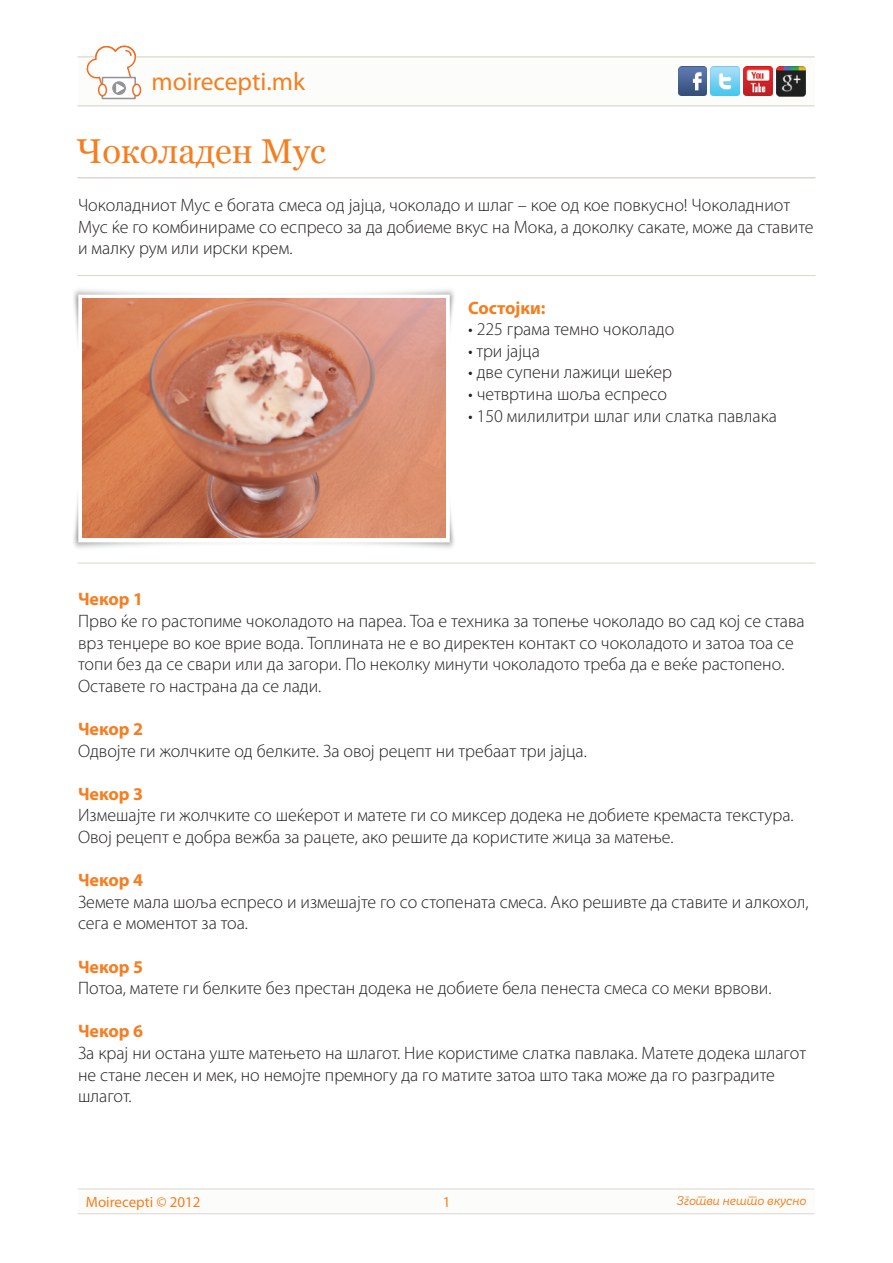
<style>
.page{position:relative;width:893px;height:1263px;background:#fff}
.page>*{position:absolute;margin:0;border:0;box-sizing:border-box;transform-origin:0 0}
.t1{font:34.5px "Georgia";color:#f57e21}
.t2{font:25.5px "Myriad Pro";color:#f57e21}
.t3{font:300 18px/21.6px "Myriad Pro";color:#231f20}
.t4{font:700 18px "Myriad Pro";color:#f57e21}
.t5{font:15px "Myriad Pro";color:#f57e21}
.t6{font:12px "Skola Sans It";letter-spacing:-.02em;color:#f57e21}
.s1{font-weight:700;color:#f57e21}
.s2{font-weight:700}
</style>
<div class="page">
<img style="left:73px;top:289px;width:381px;height:259px">
<img style="left:82px;top:299px;width:363px;height:238px">
<hr style="left:77px;top:177px;width:738px;height:1px;background:#dbd6ce">
<hr style="left:78px;top:275px;width:738px;height:1px;background:#dbd6ce">
<hr style="left:77px;top:563px;width:738px;height:1px;background:#dbd6ce">
<div style="left:78px;top:57px;width:736px;height:49px;background:#fcfdfa"></div>
<hr style="left:78px;top:105px;width:736px;height:1px;background:#dbd6ce">
<hr style="left:78px;top:57px;width:736px;height:1px;background:#dbd6ce">
<div style="left:102px;top:78px;width:33px;height:20px;background:#fff"></div>
<div style="left:102px;top:77px;width:34px;height:22px;border:2px solid #929497"></div>
<div style="left:98px;top:84px;width:9px;height:13px;border:2px solid #f36c21;border-radius:50%"></div>
<div style="left:133px;top:84px;width:7px;height:12px;background:#fff;border-radius:50%"></div>
<div style="left:132px;top:84px;width:9px;height:13px;border:2px solid #f36c21;border-radius:50%"></div>
<svg style="left:86px;top:45px;width:50px;height:49px"></svg>
<img style="left:711px;top:67px;width:29px;height:29px">
<img style="left:678px;top:67px;width:29px;height:29px">
<img style="left:744px;top:67px;width:29px;height:29px">
<img style="left:777px;top:67px;width:29px;height:29px">
<div style="left:78px;top:1189px;width:736px;height:25px;background:#fcfdfa"></div>
<hr style="left:78px;top:1213px;width:736px;height:1px;background:#dbd6ce">
<hr style="left:78px;top:1188px;width:736px;height:1px;background:#dbd6ce">
<h2 class="t2" style="left:152px;top:66px;width:155px">moirecepti.mk</h2>
<h1 class="t1" style="left:76px;top:130px;width:251px">Чоколаден Мус</h1>
<p class="t3" style="left:78px;top:195px;width:737px">Чоколадниот Мус е богата смеса од јајца, чоколадо и шлаг – кое од кое повкусно! Чоколадниот<br>Мус ќе го комбинираме со еспресо за да добиеме вкус на Мока, а доколку сакате, може да ставите и малку рум или ирски крем.</p>
<p class="t3" style="left:468px;top:297px;width:311px"><span class="s1">Состојки:<br></span><span class="s2">·</span> 225 грама темно чоколадо<br><span class="s2">·</span> три јајца<br><span class="s2">·</span> две супени лажици шеќер<br><span class="s2">·</span> четвртина шоља еспресо<br><span class="s2">·</span> 150 милилитри шлаг или слатка павлака</p>
<p class="t4" style="left:78px;top:587px;width:67px">Чекор 1</p>
<p class="t3" style="left:78px;top:610px;width:728px">Прво ќе го растопиме чоколадото на пареа. Тоа е техника за топење чоколадо во сад кој се става врз тенџере во кое врие вода. Топлината не е во директен контакт со чоколадото и затоа тоа се топи без да се свари или да загори. По неколку минути чоколадото треба да е веќе растопено.<br>Оставете го настрана да се лади.</p>
<p class="t4" style="left:78px;top:717px;width:67px">Чекор 2</p>
<p class="t3" style="left:78px;top:740px;width:510px">Одвојте ги жолчките од белките. За овој рецепт ни требаат три јајца.</p>
<p class="t4" style="left:78px;top:782px;width:67px">Чекор 3</p>
<p class="t3" style="left:78px;top:805px;width:717px">Измешајте ги жолчките со шеќерот и матете ги со миксер додека не добиете кремаста текстура.<br>Овој рецепт е добра вежба за рацете, ако решите да користите жица за матење.</p>
<p class="t4" style="left:78px;top:868px;width:67px">Чекор 4</p>
<p class="t3" style="left:78px;top:891px;width:732px">Земете мала шоља еспресо и измешајте го со стопената смеса. Ако решивте да ставите и алкохол, сега е моментот за тоа.</p>
<p class="t4" style="left:78px;top:955px;width:67px">Чекор 5</p>
<p class="t3" style="left:78px;top:978px;width:695px">Потоа, матете ги белките без престан додека не добиете бела пенеста смеса со меки врвови.</p>
<p class="t4" style="left:78px;top:1019px;width:67px">Чекор 6</p>
<p class="t3" style="left:78px;top:1042px;width:730px">За крај ни остана уште матењето на шлагот. Ние користиме слатка павлака. Матете додека шлагот не стане лесен и мек, но немојте премногу да го матите затоа што така може да го разградите шлагот.</p>
<p class="t5" style="left:86px;top:1193px;width:116px">Moirecepti © 2012</p>
<p class="t5" style="left:443px;top:1193px;width:9px">1</p>
<p class="t6" style="left:677px;top:1194px;width:131px">Зготви нешто вкусно</p>
</div>
